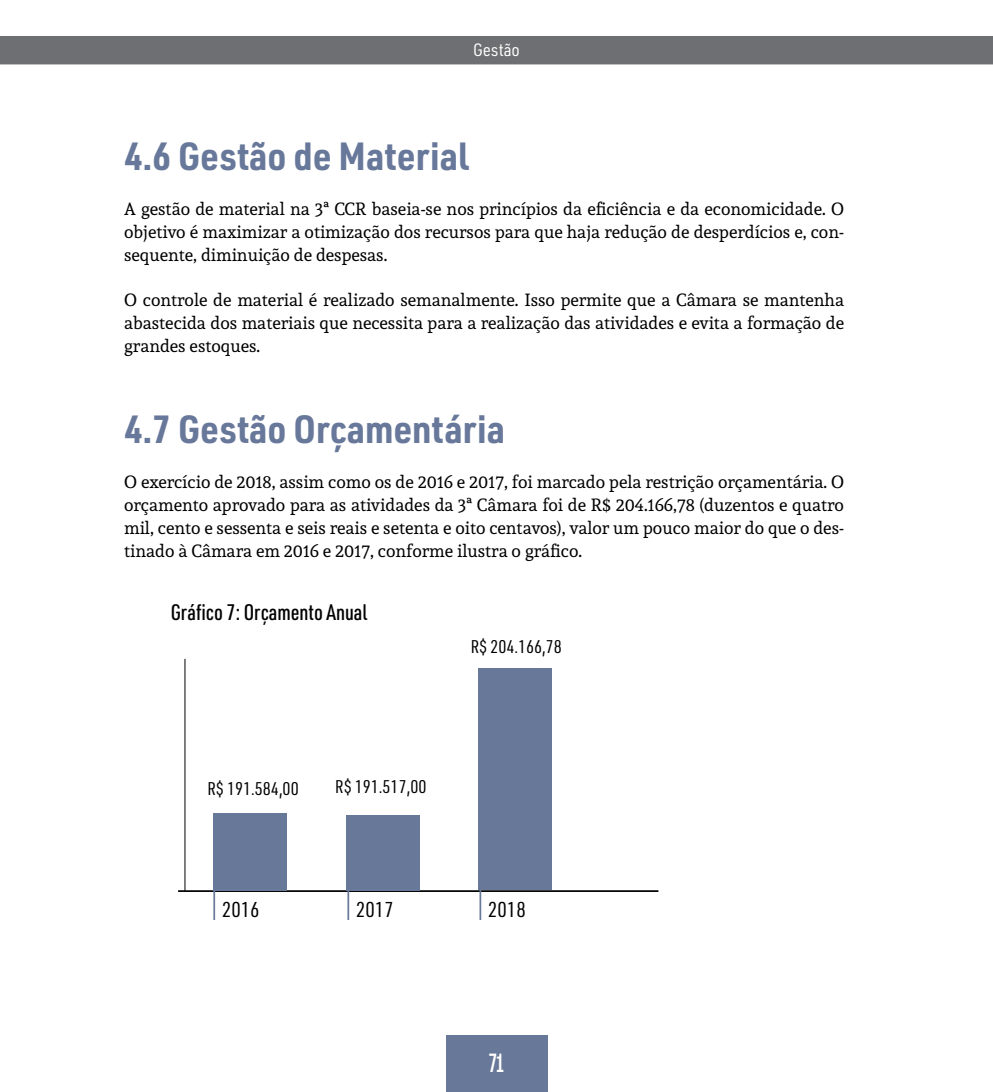
<style>
.page{position:relative;width:993px;height:1092px;background:#fff}
.page>*{position:absolute;margin:0;border:0;box-sizing:border-box;transform-origin:0 0}
.t1{font:700 38.5px "URWDIN Semi Cond";color:#68789a}
.t2{font:24.5px "Built Titling Rg";color:#fff}
.t3{font:500 22.05px "URWDIN Cond";color:#000}
.t4{font:21px "URWDIN Cond";color:#000;scale:1.06 1}
.t5{font:18.03px "URWDIN Cond";color:#000;scale:1.06 1}
.t6{font:17.5px/22.8px "Andada";color:#000;text-align:justify}
.t7{font:17.5px "URWDIN Semi Cond";letter-spacing:.005em;color:#fffffc}
</style>
<div class="page">
<div style="left:0;top:36px;width:992px;height:28px;background:#6d6f72"></div>
<div style="left:445px;top:1034px;width:102px;height:57px;background:#687898"></div>
<hr style="left:178px;top:890px;width:480px;height:1px;background:#000">
<hr style="left:213px;top:863px;width:2px;height:56px;background:#677899">
<div style="left:213px;top:812px;width:74px;height:78px;background:#677899"></div>
<hr style="left:347px;top:863px;width:2px;height:56px;background:#677899">
<div style="left:346px;top:815px;width:73px;height:75px;background:#677899"></div>
<hr style="left:479px;top:863px;width:2px;height:56px;background:#677899">
<div style="left:478px;top:668px;width:73px;height:222px;background:#677899"></div>
<hr style="left:184px;top:658px;width:1px;height:233px;background:#000">
<p class="t7" style="left:473px;top:39px;width:48px">Gestão</p>
<h1 class="t1" style="left:124px;top:129px;width:346px">4.6 Gestão de Material</h1>
<p class="t6" style="left:124px;top:197px;width:721px">A gestão de material na 3ª CCR baseia-se nos princípios da eficiência e da economicidade. O objetivo é maximizar a otimização dos recursos para que haja redução de desperdícios e, con&shy;sequente, diminuição de despesas.</p>
<p class="t6" style="left:124px;top:288px;width:721px">O controle de material é realizado semanalmente. Isso permite que a Câmara se mantenha abastecida dos materiais que necessita para a realização das atividades e evita a formação de grandes estoques.</p>
<h1 class="t1" style="left:124px;top:402px;width:382px">4.7 Gestão Orçamentária</h1>
<p class="t6" style="left:124px;top:470px;width:721px">O exercício de 2018, assim como os de 2016 e 2017, foi marcado pela restrição orçamentária. O orçamento aprovado para as atividades da 3ª Câmara foi de R$ 204.166,78 (duzentos e quatro mil, cento e sessenta e seis reais e setenta e oito centavos), valor um pouco maior do que o des&shy;tinado à Câmara em 2016 e 2017, conforme ilustra o gráfico.</p>
<p class="t3" style="left:171px;top:597px;width:198px">Gráfico 7: Orçamento Anual</p>
<p class="t5" style="left:470px;top:635px;width:87px">R$ 204.166,78</p>
<p class="t5" style="left:207px;top:776px;width:87px">R$ 191.584,00</p>
<p class="t5" style="left:335px;top:774px;width:87px">R$ 191.517,00</p>
<p class="t4" style="left:222px;top:896px;width:37px">2016</p>
<p class="t4" style="left:356px;top:896px;width:37px">2017</p>
<p class="t4" style="left:488px;top:896px;width:37px">2018</p>
<h2 class="t2" style="left:488px;top:1048px;width:17px">71</h2>
</div>
